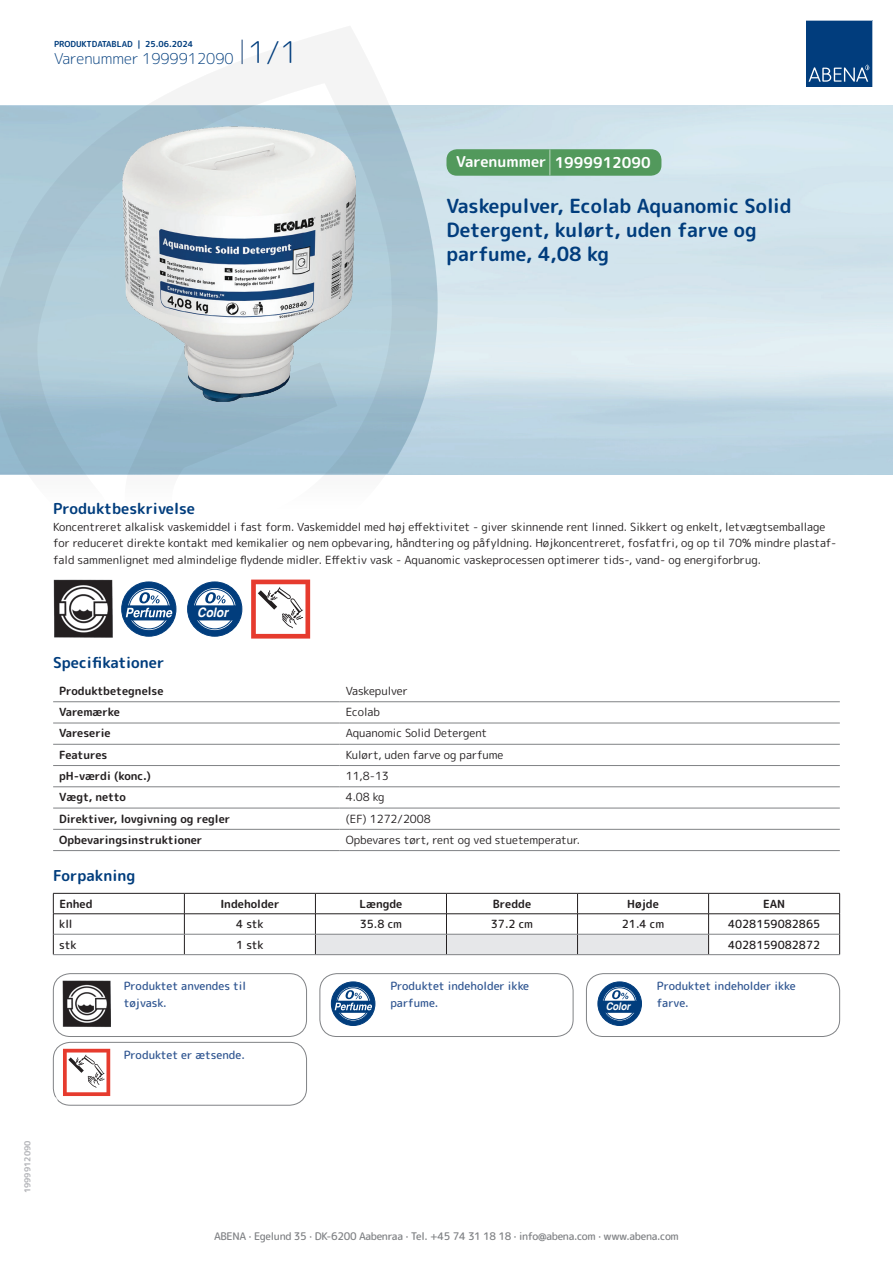
<style>
.page{position:relative;width:893px;height:1263px;background:#fff}
.page>*{position:absolute;margin:0;border:0;box-sizing:border-box;transform-origin:0 0}
.t1{font:700 19.5px/24px "Rounded Mplus 1 c";color:#013d7d}
.t2{font:700 15px "Rounded Mplus 1 c";color:#013d7d}
.t3{font:300 15px "Rounded Mplus 1 c";color:#013d7d}
.t4{font:700 15px "Rounded Mplus 1 c";color:#fff}
.t5{font:italic 700 13.05px "Helvetica";letter-spacing:-.005em;color:#fff;scale:.9 1}
.t6{font:11.25px/16.5px "Rounded Mplus 1 c";color:#231f20}
.t7{font:700 11.25px "Rounded Mplus 1 c";color:#231f20}
.t8{font:500 11.25px/16.5px "Rounded Mplus 1 c";color:#305691}
.t9{font:500 11.25px "Rounded Mplus 1 c";color:#231f20}
.t10{font:500 10.5px "Rounded Mplus 1 c";letter-spacing:-.03em;color:#808285}
.t11{font:italic 700 10.5px "Helvetica";letter-spacing:-.005em;color:#fff;scale:.9 1}
.t12{font:700 10.5px "Rounded Mplus 1 c";color:#fff}
.t13{font:700 8.25px "Rounded Mplus 1 c";color:#013d7d}
.t14{font:700 8.25px "Rounded Mplus 1 c";color:#b2b3b7}
.s1{font-size:30px}
.s2{font-size:25.5px}
</style>
<div class="page">
<svg style="left:0;top:26px;width:439px;height:586px"></svg>
<svg style="left:0;top:106px;width:438px;height:368px;background:#a5c3d2"></svg>
<svg style="left:242px;top:40px;width:1px;height:24px"></svg>
<svg style="left:806px;top:20px;width:67px;height:67px;background:#144b86"></svg>
<img style="left:122px;top:127px;width:234px;height:275px">
<img style="left:53px;top:580px;width:59px;height:58px">
<div style="left:122px;top:582px;width:54px;height:54px;background:#013d7d;border-radius:50%"></div>
<div style="left:121px;top:582px;width:55px;height:54px;border:1px solid #013d7d;border-radius:50%"></div>
<svg style="left:127px;top:587px;width:44px;height:44px"></svg>
<div style="left:127px;top:587px;width:44px;height:44px;border:1px solid #013d7d;border-radius:50%"></div>
<div style="left:129px;top:589px;width:40px;height:40px;border:1px solid #013d7d;border-radius:50%"></div>
<svg style="left:124px;top:592px;width:48px;height:28px"></svg>
<div style="left:188px;top:582px;width:54px;height:54px;background:#013d7d;border-radius:50%"></div>
<div style="left:187px;top:582px;width:55px;height:54px;border:1px solid #013d7d;border-radius:50%"></div>
<svg style="left:193px;top:587px;width:44px;height:44px"></svg>
<div style="left:192px;top:587px;width:45px;height:44px;border:1px solid #013d7d;border-radius:50%"></div>
<div style="left:195px;top:589px;width:40px;height:40px;border:1px solid #013d7d;border-radius:50%"></div>
<svg style="left:189px;top:592px;width:49px;height:28px"></svg>
<svg style="left:251px;top:580px;width:59px;height:58px"></svg>
<hr style="left:53px;top:701px;width:287px;height:1px;background:#808285">
<hr style="left:340px;top:701px;width:500px;height:1px;background:#808285">
<hr style="left:53px;top:723px;width:287px;height:1px;background:#808285">
<hr style="left:340px;top:723px;width:500px;height:1px;background:#808285">
<hr style="left:53px;top:744px;width:287px;height:1px;background:#808285">
<hr style="left:340px;top:744px;width:500px;height:1px;background:#808285">
<hr style="left:53px;top:765px;width:287px;height:1px;background:#808285">
<hr style="left:340px;top:765px;width:500px;height:1px;background:#808285">
<hr style="left:53px;top:786px;width:287px;height:1px;background:#808285">
<hr style="left:340px;top:786px;width:500px;height:1px;background:#808285">
<hr style="left:53px;top:808px;width:287px;height:1px;background:#808285">
<hr style="left:340px;top:808px;width:500px;height:1px;background:#808285">
<hr style="left:53px;top:829px;width:287px;height:1px;background:#808285">
<hr style="left:340px;top:829px;width:500px;height:1px;background:#808285">
<hr style="left:53px;top:850px;width:287px;height:1px;background:#808285">
<hr style="left:340px;top:850px;width:500px;height:1px;background:#808285">
<hr style="left:53px;top:893px;width:131px;height:1px;background:#231f20">
<hr style="left:184px;top:893px;width:131px;height:1px;background:#231f20">
<hr style="left:709px;top:893px;width:131px;height:1px;background:#231f20">
<hr style="left:53px;top:913px;width:131px;height:1px;background:#231f20">
<hr style="left:184px;top:913px;width:131px;height:1px;background:#231f20">
<hr style="left:709px;top:913px;width:131px;height:1px;background:#231f20">
<svg style="left:53px;top:893px;width:1px;height:61px"></svg>
<svg style="left:184px;top:893px;width:1px;height:61px"></svg>
<svg style="left:315px;top:893px;width:394px;height:61px"></svg>
<svg style="left:839px;top:893px;width:1px;height:61px"></svg>
<hr style="left:54px;top:934px;width:130px;height:1px;background:#808285">
<hr style="left:184px;top:934px;width:131px;height:1px;background:#808285">
<hr style="left:315px;top:934px;width:131px;height:1px;background:#808285">
<hr style="left:446px;top:934px;width:131px;height:1px;background:#808285">
<hr style="left:577px;top:934px;width:132px;height:1px;background:#808285">
<hr style="left:709px;top:934px;width:130px;height:1px;background:#808285">
<hr style="left:53px;top:954px;width:131px;height:1px;background:#808285">
<hr style="left:184px;top:954px;width:131px;height:1px;background:#808285">
<hr style="left:315px;top:954px;width:131px;height:1px;background:#808285">
<hr style="left:446px;top:954px;width:131px;height:1px;background:#808285">
<hr style="left:577px;top:954px;width:132px;height:1px;background:#808285">
<hr style="left:709px;top:954px;width:131px;height:1px;background:#808285">
<img style="left:63px;top:980px;width:47px;height:47px">
<div style="left:53px;top:973px;width:254px;height:64px;border:1px solid #808285;border-radius:17px"></div>
<div style="left:331px;top:982px;width:44px;height:43px;background:#013d7d;border-radius:50%"></div>
<div style="left:331px;top:982px;width:44px;height:44px;border:1px solid #013d7d;border-radius:50%"></div>
<svg style="left:336px;top:986px;width:35px;height:35px"></svg>
<div style="left:335px;top:986px;width:36px;height:36px;border:1px solid #013d7d;border-radius:50%"></div>
<div style="left:337px;top:988px;width:32px;height:32px;border:1px solid #013d7d;border-radius:50%"></div>
<svg style="left:333px;top:990px;width:39px;height:23px"></svg>
<div style="left:320px;top:973px;width:253px;height:64px;border:1px solid #808285;border-radius:17px"></div>
<div style="left:598px;top:982px;width:43px;height:43px;background:#013d7d;border-radius:50%"></div>
<div style="left:598px;top:982px;width:44px;height:44px;border:1px solid #013d7d;border-radius:50%"></div>
<svg style="left:602px;top:986px;width:35px;height:35px"></svg>
<div style="left:602px;top:986px;width:36px;height:36px;border:1px solid #013d7d;border-radius:50%"></div>
<div style="left:604px;top:988px;width:32px;height:32px;border:1px solid #013d7d;border-radius:50%"></div>
<svg style="left:599px;top:990px;width:40px;height:23px"></svg>
<div style="left:586px;top:973px;width:254px;height:64px;border:1px solid #808285;border-radius:17px"></div>
<svg style="left:63px;top:1049px;width:47px;height:47px"></svg>
<div style="left:53px;top:1042px;width:254px;height:63px;border:1px solid #808285;border-radius:17px"></div>
<div style="left:446px;top:149px;width:215px;height:27px;background:#52995c;border-radius:10px"></div>
<p class="t13" style="left:54px;top:38px;width:141px">PRODUKTDATABLAD | 25.06.2024</p>
<h2 class="t3" style="left:54px;top:48px;width:246px">Varenummer 1999912090 <span class="s1">1/1</span></h2>
<h2 class="t4" style="left:456px;top:152px;width:196px">Varenummer <span class="s2">|</span> 1999912090</h2>
<h1 class="t1" style="left:446px;top:194px;width:347px">Vaskepulver, Ecolab Aquanomic Solid<br>Detergent, kulørt, uden farve og parfume, 4,08 kg</h1>
<p class="t14" style="left:22px;top:1193px;width:54px;rotate:-90deg">1999912090</p>
<h2 class="t2" style="left:53px;top:498px;width:143px">Produktbeskrivelse</h2>
<p class="t6" style="left:53px;top:518px;width:785px">Koncentreret alkalisk vaskemiddel i fast form. Vaskemiddel med høj effektivitet - giver skinnende rent linned. Sikkert og enkelt, letvægtsemballage for reduceret direkte kontakt med kemikalier og nem opbevaring, håndtering og påfyldning. Højkoncentreret, fosfatfri, og op til 70% mindre plastaf&shy;fald sammenlignet med almindelige flydende midler. Effektiv vask - Aquanomic vaskeprocessen optimerer tids-, vand- og energiforbrug.</p>
<p class="t5" style="left:197px;top:602px;width:36px">Color</p>
<h2 class="t2" style="left:53px;top:652px;width:113px">Specifikationer</h2>
<p class="t7" style="left:59px;top:683px;width:106px">Produktbetegnelse</p>
<p class="t6" style="left:346px;top:682px;width:64px">Vaskepulver</p>
<p class="t7" style="left:59px;top:704px;width:62px">Varemærke</p>
<p class="t6" style="left:346px;top:704px;width:36px">Ecolab</p>
<p class="t7" style="left:59px;top:725px;width:53px">Vareserie</p>
<p class="t6" style="left:346px;top:725px;width:143px">Aquanomic Solid Detergent</p>
<p class="t7" style="left:59px;top:747px;width:50px">Features</p>
<p class="t6" style="left:346px;top:746px;width:159px">Kulørt, uden farve og parfume</p>
<p class="t7" style="left:59px;top:768px;width:93px">pH-værdi (konc.)</p>
<p class="t6" style="left:346px;top:768px;width:45px">11,8-13</p>
<p class="t7" style="left:59px;top:789px;width:68px">Vægt, netto</p>
<p class="t6" style="left:346px;top:789px;width:40px">4.08 kg</p>
<p class="t7" style="left:59px;top:810px;width:173px">Direktiver, lovgivning og regler</p>
<p class="t6" style="left:346px;top:810px;width:87px">(EF) 1272/2008</p>
<p class="t7" style="left:59px;top:832px;width:145px">Opbevaringsinstruktioner</p>
<p class="t6" style="left:346px;top:831px;width:236px">Opbevares tørt, rent og ved stuetemperatur.</p>
<h2 class="t2" style="left:53px;top:865px;width:84px">Forpakning</h2>
<p class="t7" style="left:59px;top:896px;width:35px">Enhed</p>
<p class="t7" style="left:220px;top:896px;width:61px">Indeholder</p>
<p class="t7" style="left:359px;top:896px;width:44px">Længde</p>
<p class="t7" style="left:493px;top:896px;width:40px">Bredde</p>
<p class="t7" style="left:627px;top:896px;width:33px">Højde</p>
<p class="t7" style="left:763px;top:896px;width:24px">EAN</p>
<p class="t9" style="left:59px;top:916px;width:15px">kll</p>
<p class="t9" style="left:236px;top:916px;width:29px">4 stk</p>
<p class="t9" style="left:360px;top:916px;width:44px">35.8 cm</p>
<p class="t9" style="left:491px;top:916px;width:44px">37.2 cm</p>
<p class="t9" style="left:622px;top:916px;width:44px">21.4 cm</p>
<p class="t9" style="left:728px;top:916px;width:94px">4028159082865</p>
<p class="t9" style="left:59px;top:936px;width:19px">stk</p>
<p class="t9" style="left:236px;top:936px;width:29px">1 stk</p>
<p class="t9" style="left:728px;top:936px;width:94px">4028159082872</p>
<p class="t8" style="left:124px;top:978px;width:124px">Produktet anvendes til tøjvask.</p>
<p class="t8" style="left:390px;top:978px;width:140px">Produktet indeholder ikke parfume.</p>
<p class="t8" style="left:657px;top:978px;width:140px">Produktet indeholder ikke</p>
<p class="t11" style="left:606px;top:998px;width:29px">Color</p>
<p class="t8" style="left:657px;top:994px;width:33px">farve.</p>
<p class="t12" style="left:53px;top:1094px;width:7px">*</p>
<p class="t8" style="left:124px;top:1047px;width:123px">Produktet er ætsende.</p>
<p class="t10" style="left:214px;top:1229px;width:466px">ABENA · Egelund 35 · DK-6200 Aabenraa · Tel. +45 74 31 18 18 · info@abena.com · www.abena.com</p>
</div>
